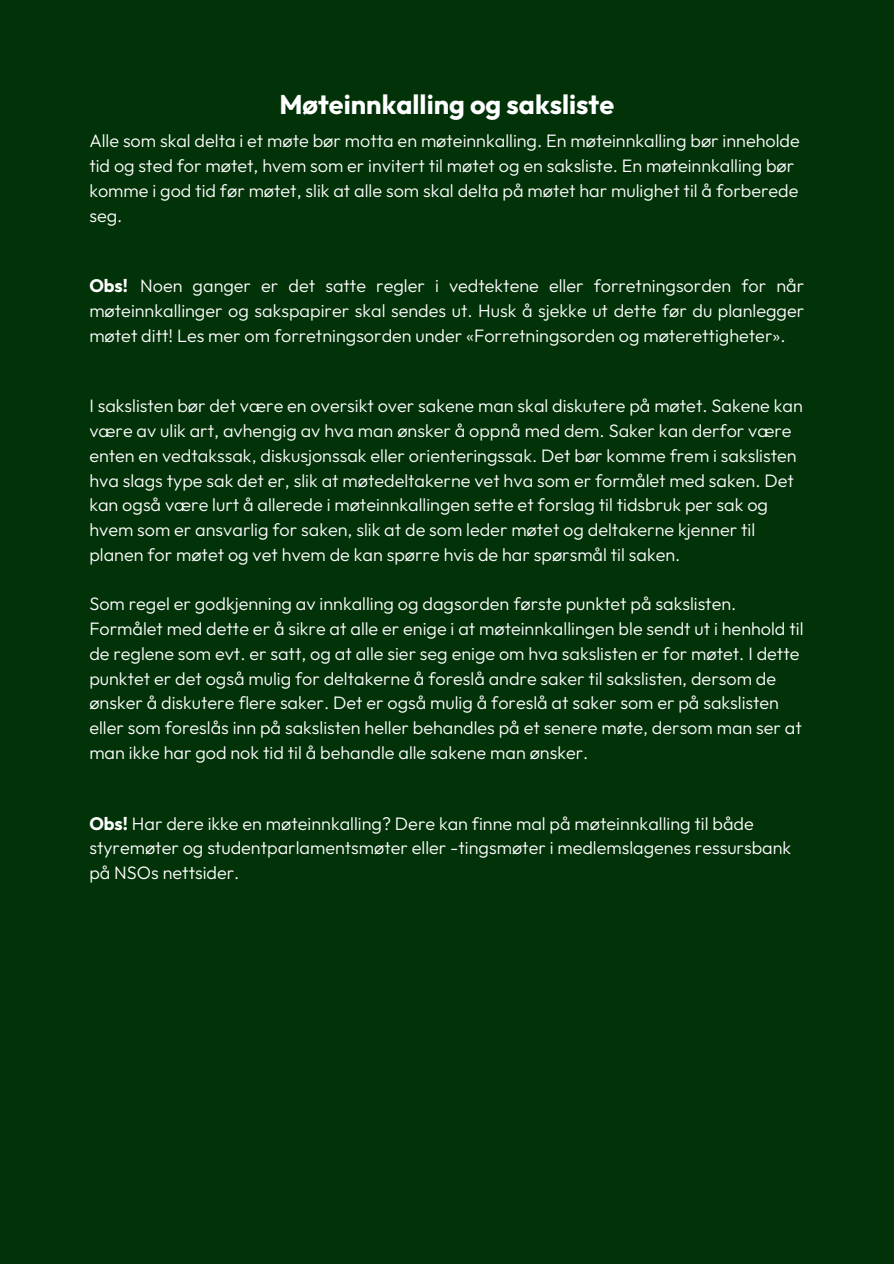
<style>
.page{position:relative;width:894px;height:1264px;background:#fff}
.page>*{position:absolute;margin:0;border:0;box-sizing:border-box;transform-origin:0 0}
.t1{font:700 27px "Outfit";color:#fff}
.t2{font:300 18px/24.8px "Outfit";color:#fff}
.t3{font:700 18px "Outfit";color:#fff}
.s1{font-weight:700}
</style>
<div class="page">
<div style="left:0;top:0;width:893px;height:1263px;background:#023208"></div>
<p class="t1" style="left:279px;top:87px;width:336px">Møteinnkalling og saksliste</p>
<h1 class="t2" style="left:89px;top:128px;width:711px">Alle som skal delta i et møte bør motta en møteinnkalling. En møteinnkalling bør inneholde tid og sted for møtet, hvem som er invitert til møtet og en saksliste. En møteinnkalling bør komme i god tid før møtet, slik at alle som skal delta på møtet har mulighet til å forberede seg.</h1>
<p class="t2" style="left:89px;top:273px;width:716px;text-align:justify;text-indent:51px">Noen ganger er det satte regler i vedtektene eller forretningsorden for når møteinnkallinger og sakspapirer skal sendes ut. Husk å sjekke ut dette før du planlegger møtet ditt! Les mer om forretningsorden under «Forretningsorden og møterettigheter».</p>
<h2 class="t3" style="left:89px;top:274px;width:40px">Obs!</h2>
<p class="t2" style="left:89px;top:393px;width:714px">I sakslisten bør det være en oversikt over sakene man skal diskutere på møtet. Sakene kan være av ulik art, avhengig av hva man ønsker å oppnå med dem. Saker kan derfor være enten en vedtakssak, diskusjonssak eller orienteringssak. Det bør komme frem i sakslisten hva slags type sak det er, slik at møtedeltakerne vet hva som er formålet med saken. Det kan også være lurt å allerede i møteinnkallingen sette et forslag til tidsbruk per sak og hvem som er ansvarlig for saken, slik at de som leder møtet og deltakerne kjenner til planen for møtet og vet hvem de kan spørre hvis de har spørsmål til saken.</p>
<p class="t2" style="left:89px;top:591px;width:715px">Som regel er godkjenning av innkalling og dagsorden første punktet på sakslisten.<br>Formålet med dette er å sikre at alle er enige i at møteinnkallingen ble sendt ut i henhold til de reglene som evt. er satt, og at alle sier seg enige om hva sakslisten er for møtet. I dette punktet er det også mulig for deltakerne å foreslå andre saker til sakslisten, dersom de ønsker å diskutere flere saker. Det er også mulig å foreslå at saker som er på sakslisten eller som foreslås inn på sakslisten heller behandles på et senere møte, dersom man ser at man ikke har god nok tid til å behandle alle sakene man ønsker.</p>
<p class="t2" style="left:89px;top:810px;width:703px"><span class="s1">Obs!</span> Har dere ikke en møteinnkalling? Dere kan finne mal på møteinnkalling til både styremøter og studentparlamentsmøter eller -tingsmøter i medlemslagenes ressursbank på NSOs nettsider.</p>
</div>
